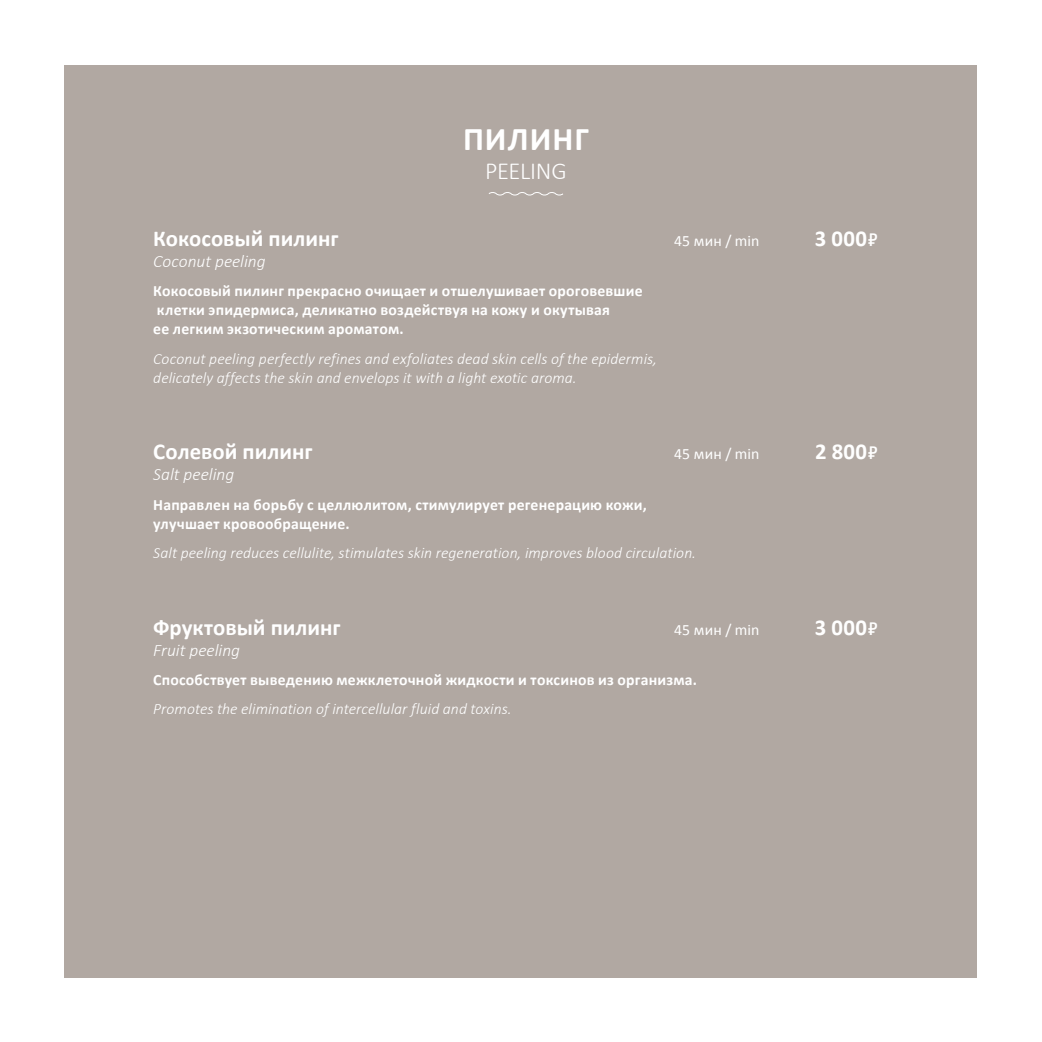
<style>
.page{position:relative;width:1042px;height:1042px;background:#fff}
.page>*{position:absolute;margin:0;border:0;box-sizing:border-box;transform-origin:0 0}
.t1{font:700 33.25px "Calibri";letter-spacing:.03em;color:#fff}
.t2{font:300 24.5px "Calibri";letter-spacing:-.015em;color:#fff}
.t3{font:700 22.75px "Calibri";color:#fff}
.t4{font:italic 300 17.5px "Calibri";color:#fff}
.t5{font:700 15.75px/19.2px "Calibri";letter-spacing:.015em;color:#fff}
.t6{font:italic 300 15.75px/19.2px "Calibri";letter-spacing:.005em;color:#fff}
.t7{font:15.75px "Calibri";letter-spacing:.005em;color:#fff}
.s1{font-family:"PT Rouble Sans";font-weight:400;font-size:19.25px}
</style>
<div class="page">
<div style="left:64px;top:64px;width:913px;height:913px;background:#b1a8a2"></div>
<svg style="left:488px;top:192px;width:75px;height:4px"></svg>
<h1 class="t1" style="left:463px;top:118px;width:127px">ПИЛИНГ</h1>
<h2 class="t2" style="left:485px;top:156px;width:83px">PEELING</h2>
<h3 class="t3" style="left:153px;top:224px;width:187px">Кокосовый пилинг</h3>
<p class="t7" style="left:674px;top:231px;width:87px">45 мин / min</p>
<h3 class="t3" style="left:815px;top:224px;width:64px">3 000<span class="s1">7</span></h3>
<p class="t4" style="left:153px;top:250px;width:114px">Coconut peeling</p>
<p class="t5" style="left:153px;top:281px;width:491px">Кокосовый пилинг прекрасно очищает и отшелушивает ороговевшие клетки эпидермиса, деликатно воздействуя на кожу и окутывая<br>ее легким экзотическим ароматом.</p>
<p class="t6" style="left:153px;top:349px;width:505px">Coconut peeling perfectly refines and exfoliates dead skin cells of the epidermis, delicately affects the skin and envelops it with a light exotic aroma.</p>
<h3 class="t3" style="left:153px;top:437px;width:161px">Солевой пилинг</h3>
<p class="t7" style="left:674px;top:444px;width:87px">45 мин / min</p>
<h3 class="t3" style="left:815px;top:437px;width:64px">2 800<span class="s1">7</span></h3>
<p class="t4" style="left:153px;top:464px;width:82px">Salt peeling</p>
<p class="t5" style="left:153px;top:495px;width:495px">Направлен на борьбу с целлюлитом, стимулирует регенерацию кожи, улучшает кровообращение.</p>
<p class="t6" style="left:153px;top:543px;width:544px">Salt peeling reduces cellulite, stimulates skin regeneration, improves blood circulation.</p>
<h3 class="t3" style="left:153px;top:612px;width:189px">Фруктовый пилинг</h3>
<p class="t7" style="left:674px;top:619px;width:87px">45 мин / min</p>
<h3 class="t3" style="left:815px;top:612px;width:64px">3 000<span class="s1">7</span></h3>
<p class="t4" style="left:153px;top:639px;width:88px">Fruit peeling</p>
<p class="t5" style="left:153px;top:670px;width:545px">Способствует выведению межклеточной жидкости и токсинов из организма.</p>
<p class="t6" style="left:153px;top:699px;width:360px">Promotes the elimination of intercellular fluid and toxins.</p>
</div>
